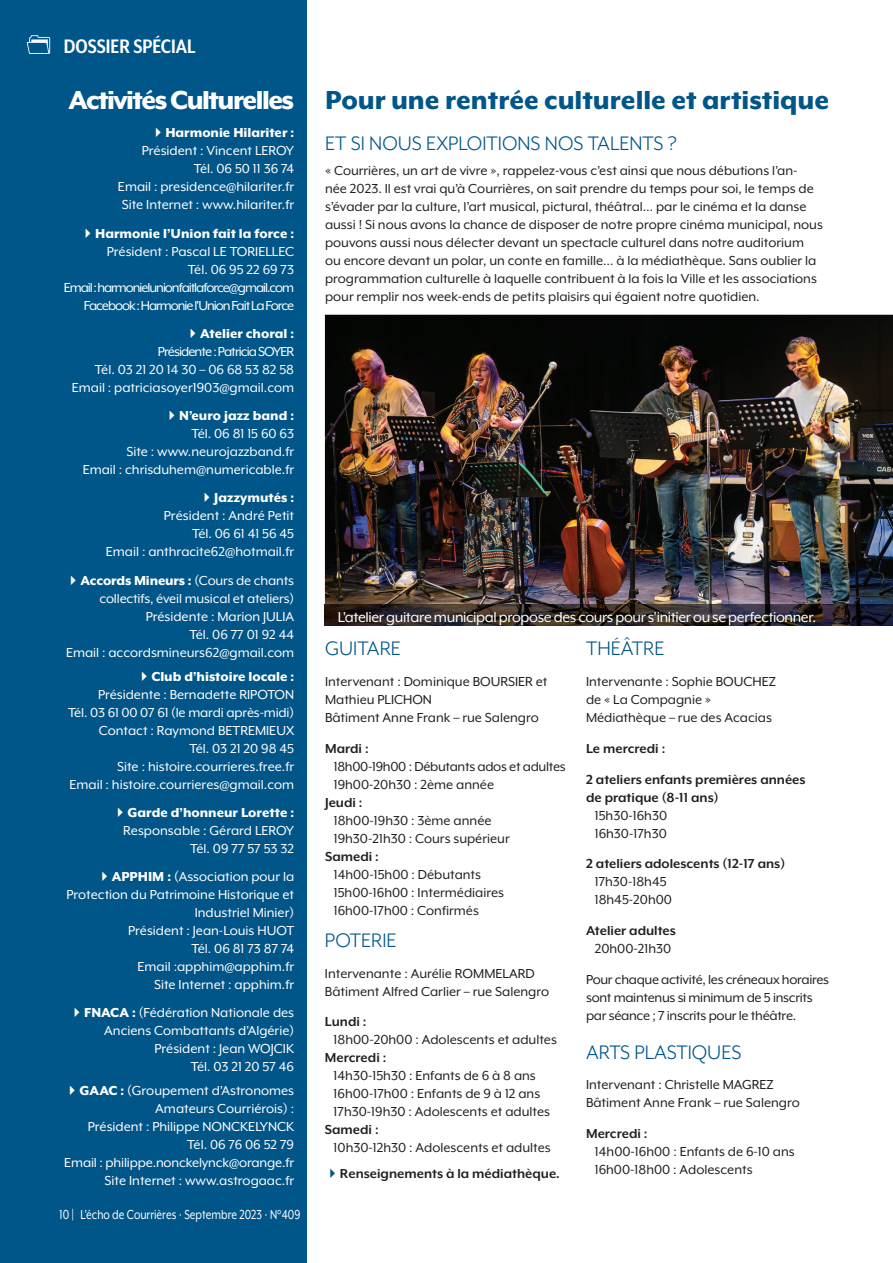
<style>
.page{position:relative;width:893px;height:1263px;background:#fff}
.page>*{position:absolute;margin:0;border:0;box-sizing:border-box;transform-origin:0 0}
.t1{font:800 30px "Mr Eaves XL Mod OT";color:#005589}
.t2{font:800 30px "Mr Eaves XL Mod OT";letter-spacing:-.05em;color:#fff}
.t3{font:22.5px "Mr Eaves XL Mod OT";color:#005589}
.t4{font:700 22.5px "Mr Eaves XL Mod Nar OT";color:#fff}
.t5{font:16.5px "Mr Eaves XL Mod OT";letter-spacing:-.02em;color:#fff}
.t6{font:15px/18px "Mr Eaves XL Mod OT";color:#231f20}
.t7{font:15px/18px "Mr Eaves XL Mod OT";color:#fff;text-align:right}
.t8{font:700 15px/30.8px "Mr Eaves XL Mod OT";color:#231f20}
.t9{font:15px/18px "Mr Eaves XL Mod OT";letter-spacing:-.02em;color:#231f20}
.t10{font:15px/18px "Mr Eaves XL Mod OT";letter-spacing:-.07em;color:#fff;text-align:right}
.t11{font:15px "Mr Eaves XL Mod OT";color:#fff;scale:.8 1}
.s1{font-weight:800}
.s2{color:#005589}
</style>
<div class="page">
<div style="left:0;top:0;width:307px;height:1263px;background:#005589"></div>
<svg style="left:27px;top:35px;width:23px;height:19px"></svg>
<img style="left:325px;top:315px;width:568px;height:289px">
<img style="left:325px;top:604px;width:568px;height:21px">
<h2 class="t4" style="left:64px;top:35px;width:133px">DOSSIER SPÉCIAL</h2>
<h1 class="t2" style="left:68px;top:83px;width:227px">Activités Culturelles</h1>
<p class="t7" style="left:118px;top:124px;width:178px">✔<span class="s1">Harmonie Hilariter :<br></span>Président : Vincent LEROY<br>Tél. 06 50 11 36 74<br>Email : presidence@hilariter.fr<br>Site Internet : www.hilariter.fr</p>
<p class="t10" style="left:64px;top:224px;width:232px">✔<span class="s1">Harmonie l’Union fait la force :<br></span>Président : Pascal LE TORIELLEC<br>Tél. 06 95 22 69 73<br>Email : harmonielunionfaitlaforce@gmail.com Facebook : Harmonie l'Union Fait La Force</p>
<p class="t7" style="left:72px;top:324px;width:224px">✔<span class="s1">Atelier choral :<br></span>Présidente : Patricia SOYER<br>Tél. 03 21 20 14 30 – 06 68 53 82 58<br>Email : patriciasoyer1903@gmail.com</p>
<p class="t7" style="left:83px;top:407px;width:213px">✔<span class="s1">N’euro jazz band :<br></span>Tél. 06 81 15 60 63<br>Site : www.neurojazzband.fr<br>Email : chrisduhem@numericable.fr</p>
<p class="t7" style="left:106px;top:489px;width:190px">✔<span class="s1">Jazzymutés :<br></span>Président : André Petit<br>Tél. 06 61 41 56 45<br>Email : anthracite62@hotmail.fr</p>
<p class="t7" style="left:66px;top:571px;width:230px">✔<span class="s1">Accords Mineurs :</span> (Cours de chants collectifs, éveil musical et ateliers)<br>Présidente : Marion JULIA<br>Tél. 06 77 01 92 44<br>Email : accordsmineurs62@gmail.com</p>
<p class="t7" style="left:68px;top:667px;width:228px">✔<span class="s1">Club d’histoire locale :<br></span>Présidente : Bernadette RIPOTON<br>Tél. 03 61 00 07 61 (le mardi après-midi)<br>Contact : Raymond BETREMIEUX<br>Tél. 03 21 20 98 45<br>Site : histoire.courrieres.free.fr<br>Email : histoire.courrieres@gmail.com</p>
<p class="t7" style="left:113px;top:803px;width:183px">✔<span class="s1">Garde d’honneur Lorette :<br></span>Responsable : Gérard LEROY<br>Tél. 09 77 57 53 32</p>
<p class="t7" style="left:66px;top:868px;width:229px">✔<span class="s1">APPHIM :</span> (Association pour la<br>Protection du Patrimoine Historique et<br>Industriel Minier)<br>Président : Jean-Louis HUOT<br>Tél. 06 81 73 87 74<br>Email :apphim@apphim.fr<br>Site Internet : apphim.fr</p>
<p class="t7" style="left:69px;top:1004px;width:226px">✔<span class="s1">FNACA :</span> (Fédération Nationale des<br>Anciens Combattants d’Algérie)<br>Président : Jean WOJCIK<br>Tél. 03 21 20 57 46</p>
<p class="t7" style="left:64px;top:1081px;width:231px">✔<span class="s1">GAAC :</span> (Groupement d’Astronomes<br>Amateurs Courriérois) :<br>Président : Philippe NONCKELYNCK<br>Tél. 06 76 06 52 79<br>Email : philippe.nonckelynck@orange.fr<br>Site Internet : www.astrogaac.fr</p>
<p class="t11" style="left:60px;top:1207px;width:303px">10 | L’écho de Courrières · Septembre 2023 · N°409</p>
<h1 class="t1" style="left:325px;top:83px;width:506px">Pour une rentrée culturelle et artistique</h1>
<h2 class="t3" style="left:325px;top:132px;width:353px">ET SI NOUS EXPLOITIONS NOS TALENTS ?</h2>
<p class="t6" style="left:325px;top:161px;width:499px">« Courrières, un art de vivre », rappelez-vous c’est ainsi que nous débutions l’an&shy;née 2023. Il est vrai qu’à Courrières, on sait prendre du temps pour soi, le temps de s’évader par la culture, l’art musical, pictural, théâtral… par le cinéma et la danse aussi ! Si nous avons la chance de disposer de notre propre cinéma municipal, nous pouvons aussi nous délecter devant un spectacle culturel dans notre auditorium ou encore devant un polar, un conte en famille… à la médiathèque. Sans oublier la programmation culturelle à laquelle contribuent à la fois la Ville et les associations pour remplir nos week-ends de petits plaisirs qui égaient notre quotidien.</p>
<p class="t5" style="left:338px;top:608px;width:480px">L'atelier guitare municipal propose des cours pour s'initier ou se perfectionner.</p>
<h2 class="t3" style="left:325px;top:637px;width:78px">GUITARE</h2>
<p class="t6" style="left:325px;top:672px;width:224px">Intervenant : Dominique BOURSIER et<br>Mathieu PLICHON<br>Bâtiment Anne Frank – rue Salengro</p>
<p class="t8" style="left:325px;top:733px;width:45px">Mardi :</p>
<p class="t9" style="left:334px;top:757px;width:234px">18h00-19h00 : Débutants ados et adultes<br>19h00-20h30 : 2ème année</p>
<p class="t8" style="left:325px;top:787px;width:39px">Jeudi :</p>
<p class="t6" style="left:334px;top:811px;width:177px">18h00-19h30 : 3ème année<br>19h30-21h30 : Cours supérieur</p>
<p class="t8" style="left:325px;top:841px;width:55px">Samedi :</p>
<p class="t6" style="left:334px;top:865px;width:172px">14h00-15h00 : Débutants<br>15h00-16h00 : Intermédiaires<br>16h00-17h00 : Confirmés</p>
<h2 class="t3" style="left:325px;top:929px;width:73px">POTERIE</h2>
<p class="t6" style="left:325px;top:964px;width:226px">Intervenante : Aurélie ROMMELARD<br>Bâtiment Alfred Carlier – rue Salengro</p>
<p class="t8" style="left:325px;top:1006px;width:43px">Lundi :</p>
<p class="t6" style="left:334px;top:1031px;width:225px">18h00-20h00 : Adolescents et adultes</p>
<p class="t8" style="left:325px;top:1042px;width:63px">Mercredi :</p>
<p class="t6" style="left:334px;top:1067px;width:218px">14h30-15h30 : Enfants de 6 à 8 ans<br>16h00-17h00 : Enfants de 9 à 12 ans<br>17h30-19h30 : Adolescents et adultes</p>
<p class="t8" style="left:325px;top:1114px;width:55px">Samedi :</p>
<p class="t6" style="left:334px;top:1139px;width:219px">10h30-12h30 : Adolescents et adultes</p>
<p class="t8" style="left:325px;top:1158px;width:236px"><span class="s2">✔</span>Renseignements à la médiathèque.</p>
<h2 class="t3" style="left:586px;top:637px;width:80px">THÉÂTRE</h2>
<p class="t6" style="left:586px;top:672px;width:191px">Intervenante : Sophie BOUCHEZ de « La Compagnie »<br>Médiathèque – rue des Acacias</p>
<p class="t8" style="left:586px;top:733px;width:221px">Le mercredi :<br>2 ateliers enfants premières années</p>
<p class="t8" style="left:586px;top:782px;width:134px">de pratique (8-11 ans)</p>
<p class="t6" style="left:595px;top:806px;width:74px">15h30-16h30<br>16h30-17h30</p>
<p class="t8" style="left:586px;top:848px;width:201px">2 ateliers adolescents (12-17 ans)</p>
<p class="t6" style="left:595px;top:873px;width:79px">17h30-18h45<br>18h45-20h00</p>
<p class="t8" style="left:586px;top:915px;width:91px">Atelier adultes</p>
<p class="t9" style="left:586px;top:933px;width:245px;line-height:30.8px;text-indent:9px">20h00-21h30<br>Pour chaque activité, les créneaux horaires</p>
<p class="t9" style="left:586px;top:988px;width:228px">sont maintenus si minimum de 5 inscrits par séance ; 7 inscrits pour le théâtre.</p>
<h2 class="t3" style="left:586px;top:1040px;width:157px">ARTS PLASTIQUES</h2>
<p class="t6" style="left:586px;top:1076px;width:215px">Intervenant : Christelle MAGREZ<br>Bâtiment Anne Frank – rue Salengro</p>
<p class="t8" style="left:586px;top:1118px;width:63px">Mercredi :</p>
<p class="t6" style="left:595px;top:1142px;width:201px">14h00-16h00 : Enfants de 6-10 ans<br>16h00-18h00 : Adolescents</p>
</div>
